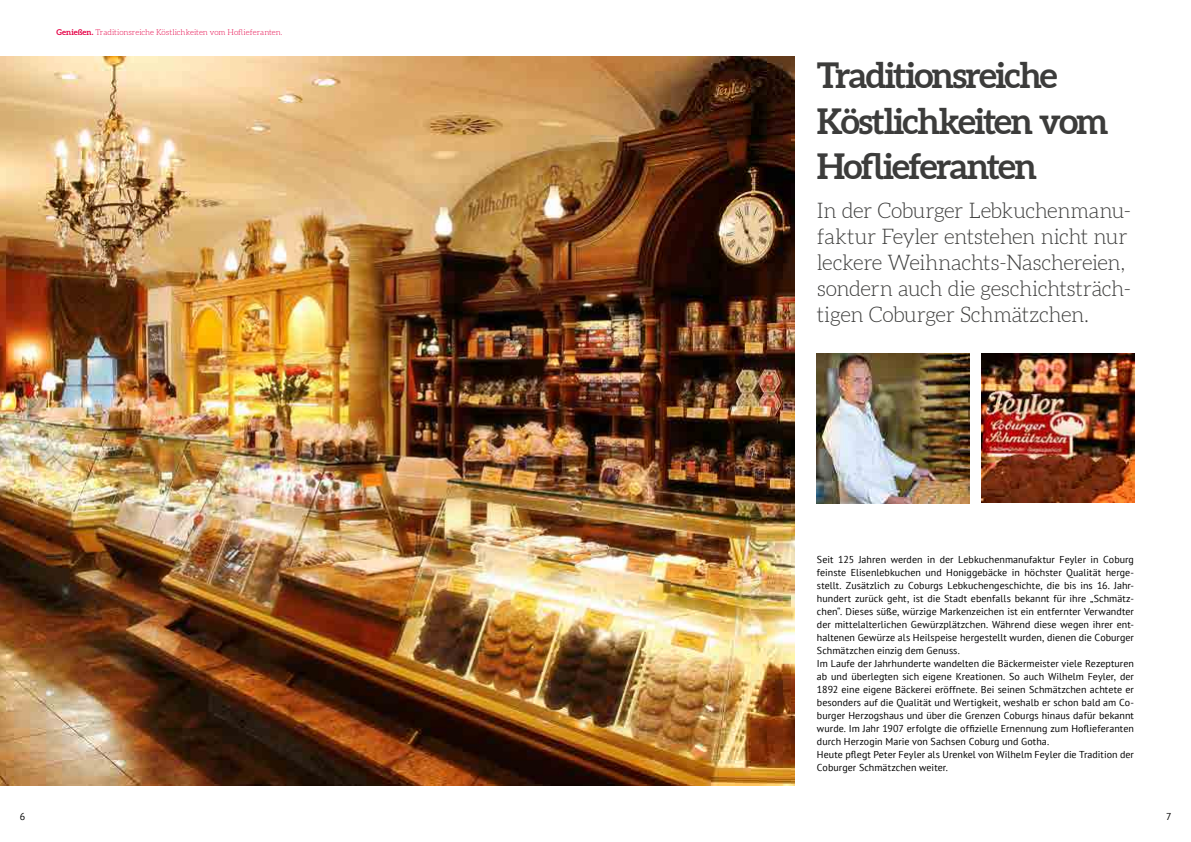
<style>
.page{position:relative;width:1191px;height:842px;background:#fff}
.page>*{position:absolute;margin:0;border:0;box-sizing:border-box;transform-origin:0 0}
.t1{font:700 35.6px/45.5px "Aleo";letter-spacing:-.05em;color:#3c3c3b}
.t2{font:300 21.2px/26px "Aleo";letter-spacing:-.02em;color:#3c3c3b}
.t3{font:10px/13px "PT Sans";letter-spacing:.005em;color:#000}
.t4{font:300 8px "Aleo";letter-spacing:-.005em;color:#e50046}
.s1{font-weight:700}
</style>
<div class="page">
<img style="left:817px;top:354px;width:152px;height:149px">
<img style="left:981px;top:354px;width:153px;height:149px">
<img style="left:0;top:57px;width:794px;height:728px">
<p class="t4" style="left:57px;top:27px;width:228px"><span class="s1">Genießen.</span> Traditionsreiche Köstlichkeiten vom Hoflieferanten.</p>
<h1 class="t1" style="left:817px;top:54px;width:293px">Traditionsreiche<br>Köstlichkeiten vom<br>Hoflieferanten</h1>
<h2 class="t2" style="left:817px;top:199px;width:316px">In der Coburger Lebkuchenmanu&shy;faktur Feyler entstehen nicht nur leckere Weihnachts-Naschereien, sondern auch die geschichtsträch&shy;tigen Coburger Schmätzchen.</h2>
<p class="t3" style="left:817px;top:552px;width:318px">Seit 125 Jahren werden in der Lebkuchenmanufaktur Feyler in Coburg feinste Elisenlebkuchen und Honiggebäcke in höchster Qualität herge&shy;stellt. Zusätzlich zu Coburgs Lebkuchengeschichte, die bis ins 16. Jahr&shy;hundert zurück geht, ist die Stadt ebenfalls bekannt für ihre „Schmätz&shy;chen“. Dieses süße, würzige Markenzeichen ist ein entfernter Verwandter der mittelalterlichen Gewürzplätzchen. Während diese wegen ihrer ent&shy;haltenen Gewürze als Heilspeise hergestellt wurden, dienen die Coburger Schmätzchen einzig dem Genuss.<br>Im Laufe der Jahrhunderte wandelten die Bäckermeister viele Rezepturen ab und überlegten sich eigene Kreationen. So auch Wilhelm Feyler, der 1892 eine eigene Bäckerei eröffnete. Bei seinen Schmätzchen achtete er besonders auf die Qualität und Wertigkeit, weshalb er schon bald am Co&shy;burger Herzogshaus und über die Grenzen Coburgs hinaus dafür bekannt wurde. Im Jahr 1907 erfolgte die offizielle Ernennung zum Hoflieferanten durch Herzogin Marie von Sachsen Coburg und Gotha.<br>Heute pflegt Peter Feyler als Urenkel von Wilhelm Feyler die Tradition der Coburger Schmätzchen weiter.</p>
<p class="t3" style="left:20px;top:810px;width:7px">6</p>
<p class="t3" style="left:1166px;top:810px;width:7px">7</p>
</div>
